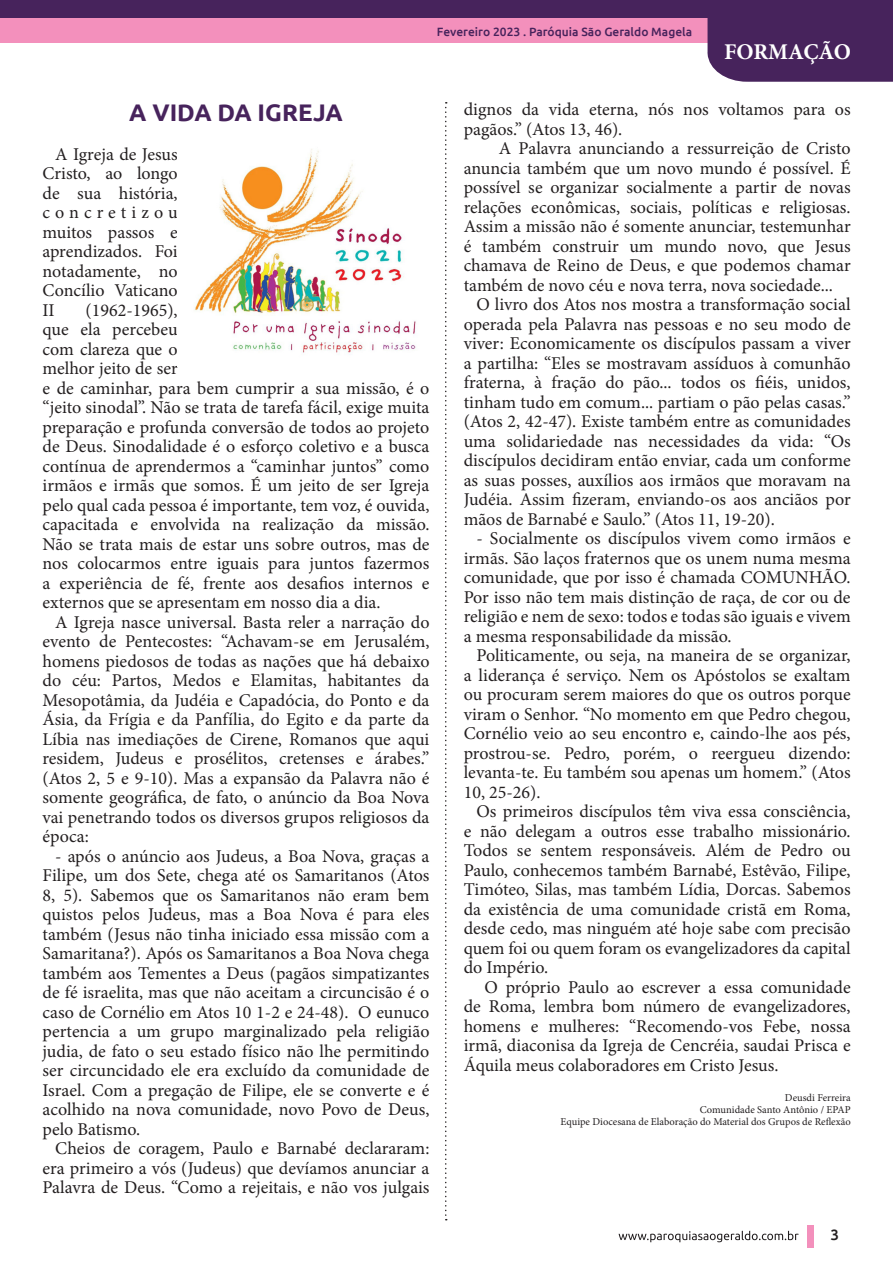
<style>
.page{position:relative;width:893px;height:1263px;background:#fff}
.page>*{position:absolute;margin:0;border:0;box-sizing:border-box;transform-origin:0 0}
.t1{font:700 24px "Ubuntu";color:#47235c}
.t2{font:700 22.5px "Minion Pro";color:#fff}
.t3{font:18px/19.5px "Minion Pro";color:#231f20;text-align:justify}
.t4{font:500 15px "Ubuntu";color:#231f20}
.t5{font:500 12px "Ubuntu";color:#47235c}
.t6{font:10.5px "Minion Pro";color:#231f20}
</style>
<div class="page">
<div style="left:807px;top:1225px;width:6px;height:23px;background:#f390bc"></div>
<svg style="left:619px;top:1231px;width:180px;height:11px"></svg>
<div style="left:0;top:0;width:893px;height:43px;background:#f390bc"></div>
<div style="left:0;top:0;width:893px;height:18px;background:#47235c"></div>
<svg style="left:445px;top:102px;width:2px;height:1118px"></svg>
<img style="left:194px;top:149px;width:222px;height:206px">
<div style="left:707px;top:18px;width:186px;height:64px;background:#47235c"></div>
<p class="t5" style="left:437px;top:24px;width:257px">Fevereiro 2023 . Paróquia São Geraldo Magela</p>
<p class="t2" style="left:724px;top:36px;width:129px">FORMAÇÃO</p>
<p class="t1" style="left:129px;top:98px;width:215px">A VIDA DA IGREJA</p>
<p class="t3" style="left:43px;top:144px;width:137px;text-indent:13px">A Igreja de Jesus Cristo, ao longo de sua história, concretizou muitos passos e aprendizados. Foi notadamente, no Concílio Vaticano II</p>
<p class="t3" style="left:43px;top:300px;width:388px;text-align:left;text-indent:43px">(1962-1965),<br>que ela percebeu<br>com clareza que o<br>melhor jeito de ser<br>e de caminhar, para bem cumprir a sua missão, é o “jeito sinodal”. Não se trata de tarefa fácil, exige muita preparação e profunda conversão de todos ao projeto de Deus. Sinodalidade é o esforço coletivo e a busca contínua de aprendermos a “caminhar juntos” como irmãos e irmãs que somos. É um jeito de ser Igreja pelo qual cada pessoa é importante, tem voz, é ouvida, capacitada e envolvida na realização da missão.<br>Não se trata mais de estar uns sobre outros, mas de nos colocarmos entre iguais para juntos fazermos a experiência de fé, frente aos desafios internos e externos que se apresentam em nosso dia a dia.</p>
<p class="t3" style="left:43px;top:612px;width:388px;text-indent:13px">A Igreja nasce universal. Basta reler a narração do evento de Pentecostes: “Achavam-se em Jerusalém, homens piedosos de todas as nações que há debaixo do céu: Partos, Medos e Elamitas, habitantes da Mesopotâmia, da Judéia e Capadócia, do Ponto e da Ásia, da Frígia e da Panfília, do Egito e da parte da Líbia nas imediações de Cirene, Romanos que aqui residem, Judeus e prosélitos, cretenses e árabes.” (Atos 2, 5 e 9-10). Mas a expansão da Palavra não é somente geográfica, de fato, o anúncio da Boa Nova vai penetrando todos os diversos grupos religiosos da época:</p>
<p class="t3" style="left:43px;top:846px;width:388px;text-indent:13px">- após o anúncio aos Judeus, a Boa Nova, graças a Filipe, um dos Sete, chega até os Samaritanos (Atos 8, 5). Sabemos que os Samaritanos não eram bem quistos pelos Judeus, mas a Boa Nova é para eles também (Jesus não tinha iniciado essa missão com a Samaritana?). Após os Samaritanos a Boa Nova chega também aos Tementes a Deus (pagãos simpatizantes de fé israelita, mas que não aceitam a circuncisão é o caso de Cornélio em Atos 10 1-2 e 24-48). O eunuco pertencia a um grupo marginalizado pela religião judia, de fato o seu estado físico não lhe permitindo ser circuncidado ele era excluído da comunidade de Israel. Com a pregação de Filipe, ele se converte e é acolhido na nova comunidade, novo Povo de Deus, pelo Batismo.</p>
<p class="t3" style="left:43px;top:1139px;width:388px;text-indent:13px">Cheios de coragem, Paulo e Barnabé declararam: era primeiro a vós (Judeus) que devíamos anunciar a Palavra de Deus. “Como a rejeitais, e não vos julgais</p>
<p class="t3" style="left:464px;top:100px;width:388px">dignos da vida eterna, nós nos voltamos para os pagãos.” (Atos 13, 46).</p>
<p class="t3" style="left:464px;top:139px;width:388px;text-indent:35px">A Palavra anunciando a ressurreição de Cristo anuncia também que um novo mundo é possível. É possível se organizar socialmente a partir de novas relações econômicas, sociais, políticas e religiosas.<br>Assim a missão não é somente anunciar, testemunhar é também construir um mundo novo, que Jesus chamava de Reino de Deus, e que podemos chamar também de novo céu e nova terra, nova sociedade...</p>
<p class="t3" style="left:464px;top:295px;width:388px;text-indent:13px">O livro dos Atos nos mostra a transformação social operada pela Palavra nas pessoas e no seu modo de viver: Economicamente os discípulos passam a viver a partilha: “Eles se mostravam assíduos à comunhão fraterna, à fração do pão... todos os fiéis, unidos, tinham tudo em comum... partiam o pão pelas casas.” (Atos 2, 42-47). Existe também entre as comunidades uma solidariedade nas necessidades da vida: “Os discípulos decidiram então enviar, cada um conforme as suas posses, auxílios aos irmãos que moravam na Judéia. Assim fizeram, enviando-os aos anciãos por mãos de Barnabé e Saulo.” (Atos 11, 19-20).</p>
<p class="t3" style="left:464px;top:529px;width:388px;text-indent:13px">- Socialmente os discípulos vivem como irmãos e irmãs. São laços fraternos que os unem numa mesma comunidade, que por isso é chamada COMUNHÃO.<br>Por isso não tem mais distinção de raça, de cor ou de religião e nem de sexo: todos e todas são iguais e vivem a mesma responsabilidade da missão.</p>
<p class="t3" style="left:464px;top:646px;width:388px;text-indent:13px">Politicamente, ou seja, na maneira de se organizar, a liderança é serviço. Nem os Apóstolos se exaltam ou procuram serem maiores do que os outros porque viram o Senhor. “No momento em que Pedro chegou, Cornélio veio ao seu encontro e, caindo-lhe aos pés, prostrou-se. Pedro, porém, o reergueu dizendo: levanta-te. Eu também sou apenas um homem.” (Atos 10, 25-26).</p>
<p class="t3" style="left:464px;top:802px;width:388px;text-indent:13px">Os primeiros discípulos têm viva essa consciência, e não delegam a outros esse trabalho missionário.<br>Todos se sentem responsáveis. Além de Pedro ou Paulo, conhecemos também Barnabé, Estêvão, Filipe, Timóteo, Silas, mas também Lídia, Dorcas. Sabemos da existência de uma comunidade cristã em Roma, desde cedo, mas ninguém até hoje sabe com precisão quem foi ou quem foram os evangelizadores da capital do Império.</p>
<p class="t3" style="left:464px;top:977px;width:388px;text-indent:21px">O próprio Paulo ao escrever a essa comunidade de Roma, lembra bom número de evangelizadores, homens e mulheres: “Recomendo-vos Febe, nossa irmã, diaconisa da Igreja de Cencréia, saudai Prisca e Áquila meus colaboradores em Cristo Jesus.</p>
<p class="t6" style="left:785px;top:1090px;width:67px">Deusdi Ferreira</p>
<p class="t6" style="left:700px;top:1102px;width:152px">Comunidade Santo Antônio / EPAP</p>
<p class="t6" style="left:560px;top:1114px;width:292px">Equipe Diocesana de Elaboração do Material dos Grupos de Reflexão</p>
<p class="t4" style="left:831px;top:1225px;width:10px">3</p>
</div>
